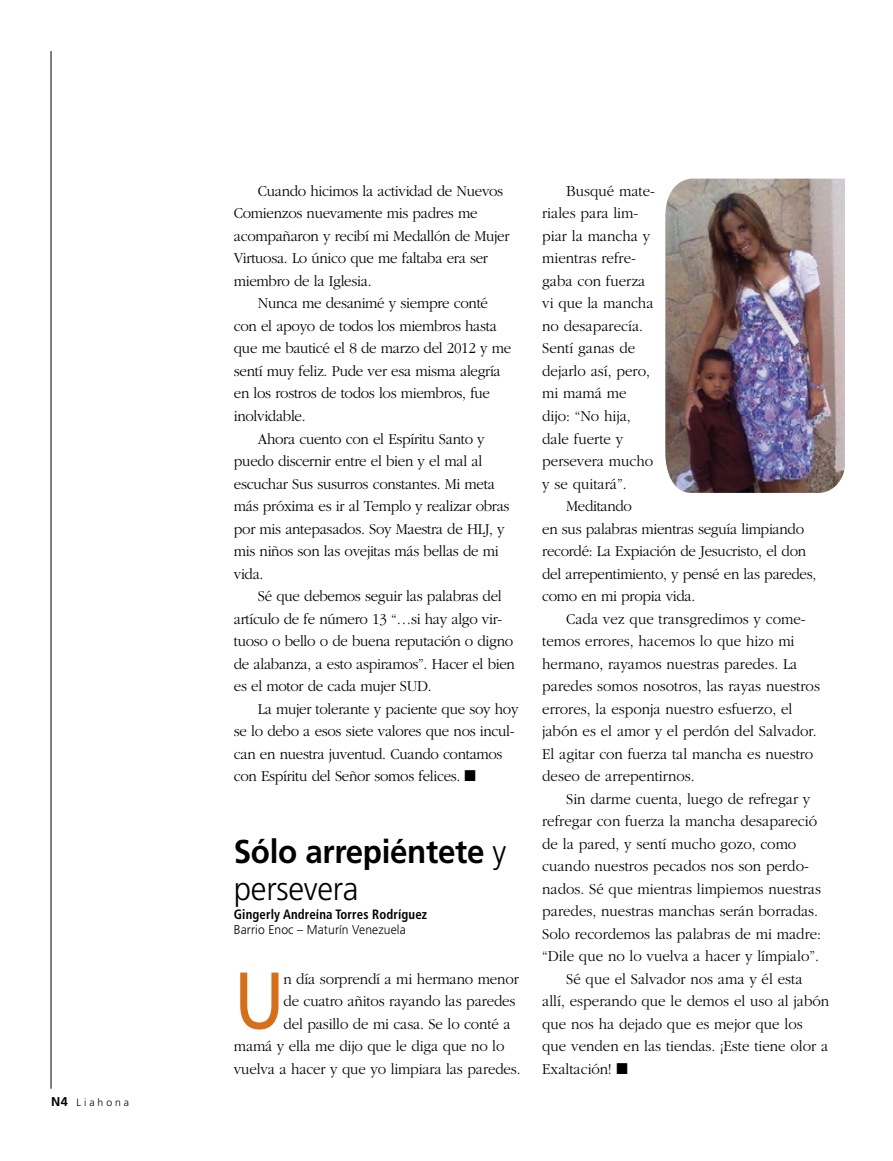
<style>
.page{position:relative;width:893px;height:1161px;background:#fff}
.page>*{position:absolute;margin:0;border:0;box-sizing:border-box;transform-origin:0 0}
.t1{font:80.25px "Frutiger";color:#d66f1b;scale:.88 1}
.t2{font:700 33px/37.5px "Frutiger";letter-spacing:-.01em;color:#000;scale:.95 1}
.t3{font:300 15.75px/22.5px "Garamond";letter-spacing:-.01em;color:#000;scale:.95 1}
.t4{font:700 condensed 13.5px "Frutiger";letter-spacing:.01em;color:#000;scale:.95 1}
.t5{font:300 12.75px "Frutiger";letter-spacing:.01em;color:#000;scale:.95 1}
.t6{font:300 10.5px "Frutiger";letter-spacing:.28em;color:#000}
.s1{font-weight:700;font-size:12.75px}
.s2{font-weight:300}
</style>
<div class="page">
<hr style="left:51px;top:51px;width:1px;height:1038px;background:#000">
<img style="left:665px;top:179px;width:180px;height:314px">
<p class="t6" style="left:51px;top:1096px;width:80px"><span class="s1">N4</span> Liahona</p>
<p class="t3" style="left:234px;top:180px;width:292px;text-indent:24px">Cuando hicimos la actividad de Nuevos Comienzos nuevamente mis padres me acompañaron y recibí mi Medallón de Mujer Virtuosa. Lo único que me faltaba era ser miembro de la Iglesia.</p>
<p class="t3" style="left:258px;top:292px;width:244px">Nunca me desanimé y siempre conté</p>
<p class="t3" style="left:234px;top:315px;width:278px">con el apoyo de todos los miembros hasta</p>
<p class="t3" style="left:234px;top:337px;width:294px">que me bauticé el 8 de marzo del 2012 y me</p>
<p class="t3" style="left:234px;top:360px;width:282px">sentí muy feliz. Pude ver esa misma alegría</p>
<p class="t3" style="left:234px;top:382px;width:271px">en los rostros de todos los miembros, fue</p>
<p class="t3" style="left:234px;top:405px;width:77px">inolvidable.</p>
<p class="t3" style="left:258px;top:427px;width:240px">Ahora cuento con el Espíritu Santo y</p>
<p class="t3" style="left:234px;top:450px;width:263px">puedo discernir entre el bien y el mal al</p>
<p class="t3" style="left:234px;top:472px;width:276px">escuchar Sus susurros constantes. Mi meta</p>
<p class="t3" style="left:234px;top:495px;width:292px">más próxima es ir al Templo y realizar obras</p>
<p class="t3" style="left:234px;top:517px;width:287px">por mis antepasados. Soy Maestra de HLJ, y</p>
<p class="t3" style="left:234px;top:540px;width:280px">mis niños son las ovejitas más bellas de mi</p>
<p class="t3" style="left:234px;top:562px;width:33px">vida.</p>
<p class="t3" style="left:258px;top:585px;width:258px">Sé que debemos seguir las palabras del</p>
<p class="t3" style="left:234px;top:607px;width:284px">artículo de fe número 13 “…si hay algo vir-</p>
<p class="t3" style="left:234px;top:630px;width:295px">tuoso o bello o de buena reputación o digno</p>
<p class="t3" style="left:234px;top:652px;width:297px">de alabanza, a esto aspiramos”. Hacer el bien</p>
<p class="t3" style="left:234px;top:675px;width:210px">es el motor de cada mujer SUD.</p>
<p class="t3" style="left:258px;top:697px;width:276px">La mujer tolerante y paciente que soy hoy</p>
<p class="t3" style="left:234px;top:720px;width:297px">se lo debo a esos siete valores que nos incul-</p>
<p class="t3" style="left:234px;top:742px;width:284px">can en nuestra juventud. Cuando contamos</p>
<p class="t3" style="left:234px;top:765px;width:256px">con Espíritu del Señor somos felices. ■</p>
<h2 class="t2" style="left:234px;top:832px;width:288px">Sólo arrepiéntete <span class="s2">y persevera</span></h2>
<p class="t4" style="left:234px;top:906px;width:205px">Gingerly Andreína Torres Rodríguez</p>
<p class="t5" style="left:234px;top:922px;width:182px">Barrio Enoc – Maturín Venezuela</p>
<h1 class="t1" style="left:234px;top:953px;width:59px">U</h1>
<p class="t3" style="left:283px;top:967px;width:249px">n día sorprendí a mi hermano menor</p>
<p class="t3" style="left:283px;top:990px;width:246px">de cuatro añitos rayando las paredes</p>
<p class="t3" style="left:283px;top:1012px;width:241px">del pasillo de mi casa. Se lo conté a</p>
<p class="t3" style="left:234px;top:1035px;width:286px">mamá y ella me dijo que le diga que no lo</p>
<p class="t3" style="left:234px;top:1057px;width:303px">vuelva a hacer y que yo limpiara las paredes.</p>
<p class="t3" style="left:542px;top:180px;width:120px;text-indent:24px">Busqué mate&shy;riales para lim&shy;piar la mancha y mientras refre&shy;gaba con fuerza vi que la mancha no desaparecía.<br>Sentí ganas de dejarlo así, pero, mi mamá me dijo: “No hija, dale fuerte y persevera mucho y se quitará”.</p>
<p class="t3" style="left:542px;top:495px;width:290px;text-indent:24px">Meditando<br>en sus palabras mientras seguía limpiando recordé: La Expiación de Jesucristo, el don del arrepentimiento, y pensé en las paredes, como en mi propia vida.</p>
<p class="t3" style="left:542px;top:607px;width:294px;text-indent:24px">Cada vez que transgredimos y come&shy;temos errores, hacemos lo que hizo mi hermano, rayamos nuestras paredes. La paredes somos nosotros, las rayas nuestros errores, la esponja nuestro esfuerzo, el jabón es el amor y el perdón del Salvador.<br>El agitar con fuerza tal mancha es nuestro deseo de arrepentirnos.</p>
<p class="t3" style="left:566px;top:787px;width:259px">Sin darme cuenta, luego de refregar y</p>
<p class="t3" style="left:542px;top:810px;width:291px">refregar con fuerza la mancha desapareció</p>
<p class="t3" style="left:542px;top:832px;width:269px">de la pared, y sentí mucho gozo, como</p>
<p class="t3" style="left:542px;top:855px;width:282px">cuando nuestros pecados nos son perdo-</p>
<p class="t3" style="left:542px;top:877px;width:295px">nados. Sé que mientras limpiemos nuestras</p>
<p class="t3" style="left:542px;top:900px;width:292px">paredes, nuestras manchas serán borradas.</p>
<p class="t3" style="left:542px;top:922px;width:295px">Solo recordemos las palabras de mi madre:</p>
<p class="t3" style="left:542px;top:945px;width:293px">“Dile que no lo vuelva a hacer y límpialo”.</p>
<p class="t3" style="left:566px;top:968px;width:250px">Sé que el Salvador nos ama y él esta</p>
<p class="t3" style="left:542px;top:990px;width:304px">allí, esperando que le demos el uso al jabón</p>
<p class="t3" style="left:542px;top:1013px;width:276px">que nos ha dejado que es mejor que los</p>
<p class="t3" style="left:542px;top:1035px;width:303px">que venden en las tiendas. ¡Este tiene olor a</p>
<p class="t3" style="left:542px;top:1058px;width:92px">Exaltación! ■</p>
</div>
